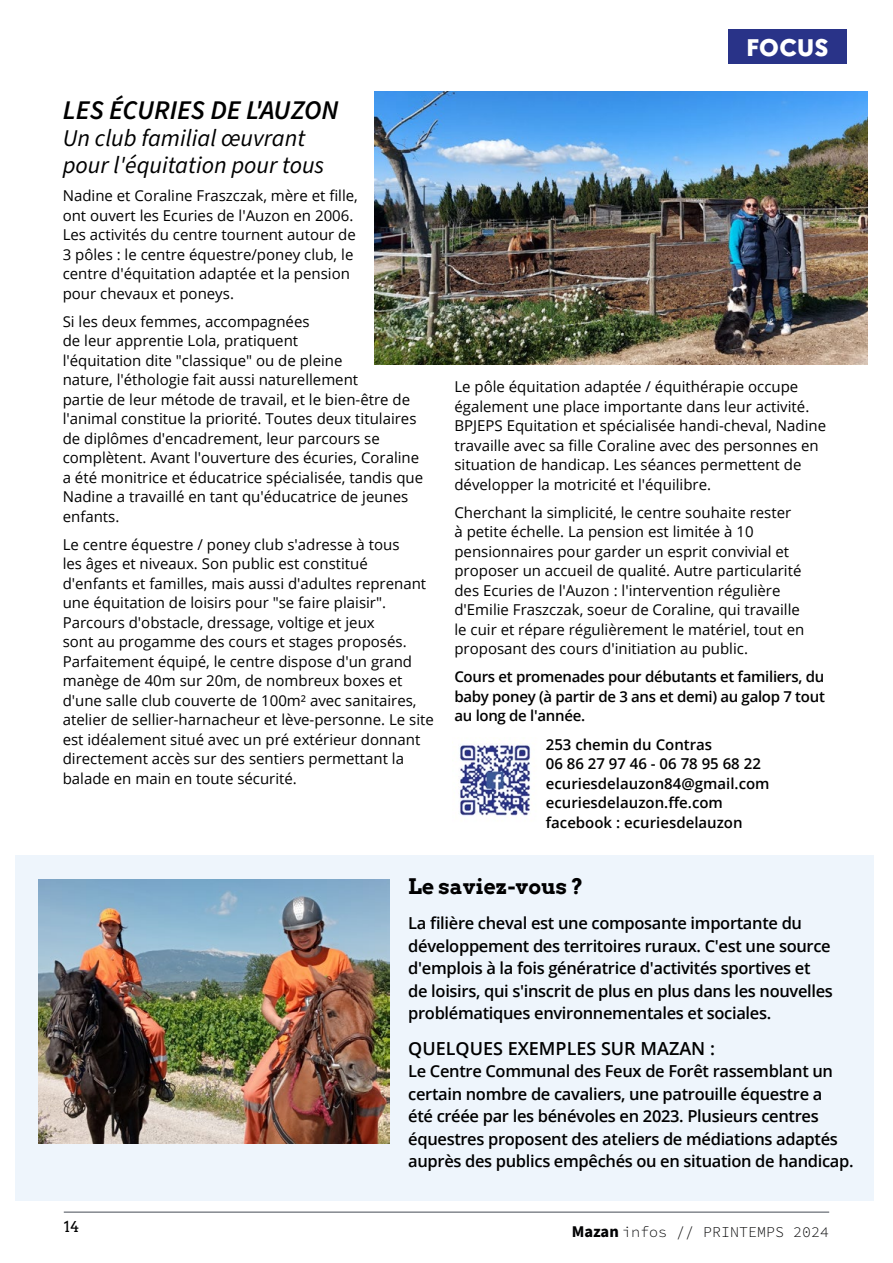
<style>
.page{position:relative;width:893px;height:1263px;background:#fff}
.page>*{position:absolute;margin:0;border:0;box-sizing:border-box;transform-origin:0 0}
.t1{font:italic 600 27px "Source Sans Pro";color:#000}
.t2{font:italic 24px/27px "Source Sans Pro";color:#000}
.t3{font:800 24px "Marianne";color:#fff}
.t4{font:700 21px "Arvo";color:#000}
.t5{font:600 18px "Open Sans";color:#000}
.t6{font:600 16.5px/22.5px "Open Sans";letter-spacing:-.02em;color:#000}
.t7{font:15px/19.5px "Open Sans";color:#000}
.t8{font:600 15px/19.5px "Open Sans";color:#000;text-align:justify}
.t9{font:15px "Source Code Variable";color:#020203}
.t10{font:15px "Arvo";color:#000}
.s1{font-family:"Source Sans Pro";font-weight:700;font-size:16.5px}
</style>
<div class="page">
<hr style="left:64px;top:1211px;width:765px;height:2px;background:#83878e">
<div style="left:15px;top:855px;width:859px;height:345px;background:#eef5fc"></div>
<img style="left:374px;top:91px;width:493px;height:274px">
<img style="left:459px;top:745px;width:71px;height:71px">
<img style="left:38px;top:879px;width:351px;height:264px">
<div style="left:728px;top:30px;width:118px;height:34px;background:#293388"></div>
<h1 class="t1" style="left:63px;top:92px;width:277px">LES ÉCURIES DE L'AUZON</h1>
<h2 class="t2" style="left:63px;top:125px;width:263px">Un club familial œuvrant pour l'équitation pour tous</h2>
<p class="t7" style="left:63px;top:185px;width:297px">Nadine et Coraline Fraszczak, mère et fille, ont ouvert les Ecuries de l'Auzon en 2006.<br>Les activités du centre tournent autour de 3 pôles : le centre équestre/poney club, le centre d'équitation adaptée et la pension pour chevaux et poneys.</p>
<p class="t7" style="left:63px;top:311px;width:362px">Si les deux femmes, accompagnées<br>de leur apprentie Lola, pratiquent<br>l'équitation dite "classique" ou de pleine<br>nature, l'éthologie fait aussi naturellement<br>partie de leur métode de travail, et le bien-être de l'animal constitue la priorité. Toutes deux titulaires de diplômes d'encadrement, leur parcours se complètent. Avant l'ouverture des écuries, Coraline a été monitrice et éducatrice spécialisée, tandis que Nadine a travaillé en tant qu'éducatrice de jeunes enfants.</p>
<p class="t7" style="left:63px;top:534px;width:373px">Le centre équestre / poney club s'adresse à tous<br>les âges et niveaux. Son public est constitué d'enfants et familles, mais aussi d'adultes reprenant une équitation de loisirs pour "se faire plaisir".<br>Parcours d'obstacle, dressage, voltige et jeux<br>sont au progamme des cours et stages proposés.<br>Parfaitement équipé, le centre dispose d'un grand manège de 40m sur 20m, de nombreux boxes et d'une salle club couverte de 100m² avec sanitaires, atelier de sellier-harnacheur et lève-personne. Le site est idéalement situé avec un pré extérieur donnant directement accès sur des sentiers permettant la balade en main en toute sécurité.</p>
<h2 class="t3" style="left:746px;top:29px;width:84px">FOCUS</h2>
<p class="t7" style="left:454px;top:377px;width:373px">Le pôle équitation adaptée / équithérapie occupe également une place importante dans leur activité.<br>BPJEPS Equitation et spécialisée handi-cheval, Nadine travaille avec sa fille Coraline avec des personnes en situation de handicap. Les séances permettent de développer la motricité et l'équilibre.</p>
<p class="t7" style="left:454px;top:502px;width:351px">Cherchant la simplicité, le centre souhaite rester<br>à petite échelle. La pension est limitée à 10 pensionnaires pour garder un esprit convivial et proposer un accueil de qualité. Autre particularité des Ecuries de l'Auzon : l'intervention régulière d'Emilie Fraszczak, soeur de Coraline, qui travaille le cuir et répare régulièrement le matériel, tout en proposant des cours d'initiation au public.</p>
<p class="t8" style="left:454px;top:667px;width:372px">Cours et promenades pour débutants et familiers, du baby poney (à partir de 3 ans et demi) au galop 7 tout au long de l'année.</p>
<p class="t8" style="left:546px;top:734px;width:225px;text-align:left">253 chemin du Contras<br>06 86 27 97 46 - 06 78 95 68 22 ecuriesdelauzon84@gmail.com ecuriesdelauzon.ffe.com facebook : ecuriesdelauzon</p>
<p class="t10" style="left:64px;top:1217px;width:17px">14</p>
<h3 class="t4" style="left:408px;top:873px;width:177px">Le saviez-vous ?</h3>
<p class="t6" style="left:408px;top:912px;width:426px">La filière cheval est une composante importante du développement des territoires ruraux. C'est une source d'emplois à la fois génératrice d'activités sportives et de loisirs, qui s'inscrit de plus en plus dans les nouvelles problématiques environnementales et sociales.</p>
<p class="t5" style="left:408px;top:1036px;width:308px">QUELQUES EXEMPLES SUR MAZAN :</p>
<p class="t6" style="left:408px;top:1059px;width:447px">Le Centre Communal des Feux de Forêt rassemblant un certain nombre de cavaliers, une patrouille équestre a<br>été créée par les bénévoles en 2023. Plusieurs centres équestres proposent des ateliers de médiations adaptés auprès des publics empêchés ou en situation de handicap.</p>
<p class="t9" style="left:572px;top:1221px;width:259px"><span class="s1">Mazan</span> infos // PRINTEMPS 2024</p>
</div>
